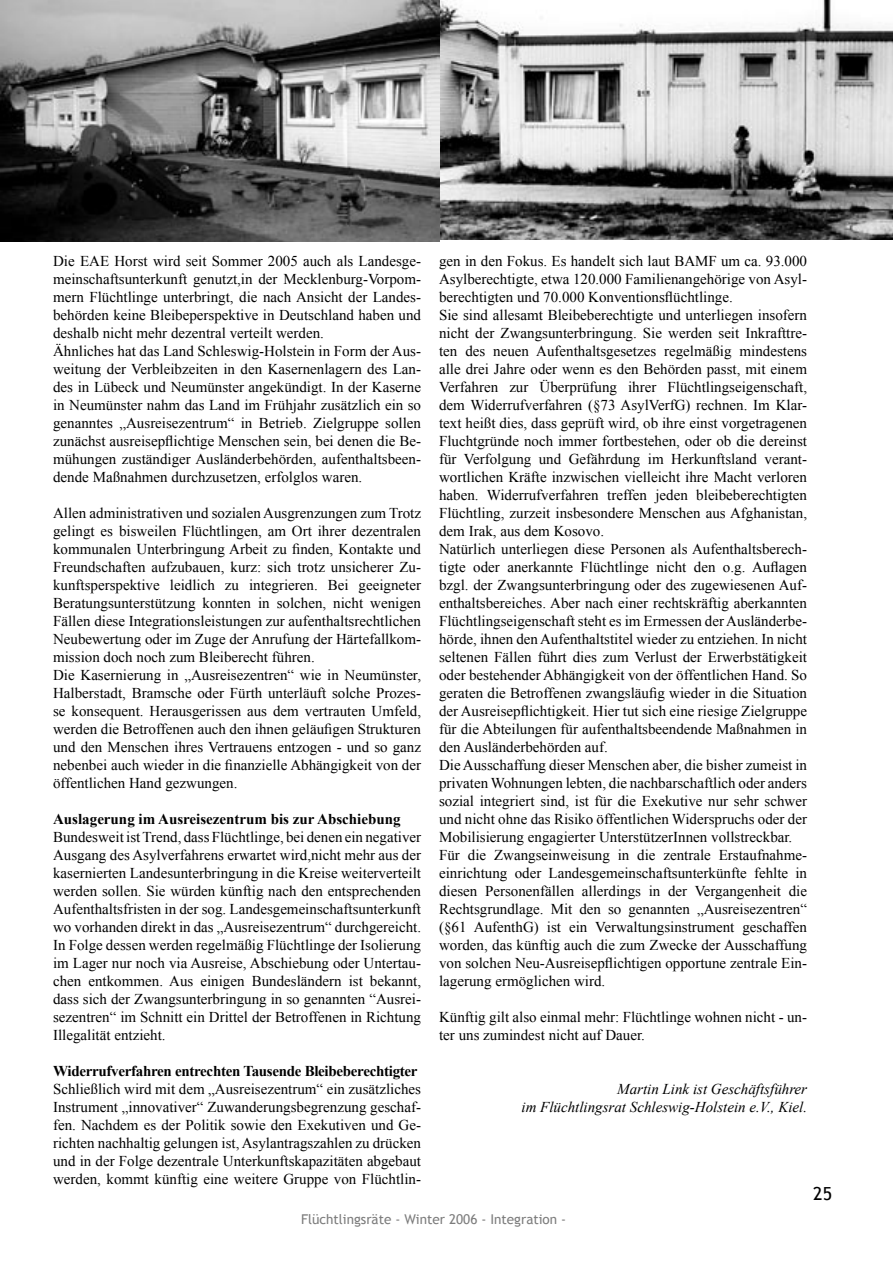
<style>
.page{position:relative;width:893px;height:1263px;background:#fff}
.page>*{position:absolute;margin:0;border:0;box-sizing:border-box;transform-origin:0 0}
.t1{font:18px "Trebuchet MS";color:#000}
.FR_Text{font:15px/18px "Times New Roman";color:#000;text-align:justify}
.FR_Text-2{font:italic 15px "Times New Roman";color:#000}
.FR_Ü1{font:700 15px "Times New Roman";letter-spacing:-.02em;color:#000}
.FR_Ü1-2{font:700 15px "Times New Roman";color:#000}
.t2{font:13.5px "Trebuchet MS";color:#7c7c7c}
</style>
<div class="page">
<img style="left:0;top:0;width:893px;height:241px">
<p class="FR_Text" style="left:53px;top:251px;width:369px">Die EAE Horst wird seit Sommer 2005 auch als Landesge&shy;meinschaftsunterkunft genutzt,in der Mecklenburg-Vorpom&shy;mern Flüchtlinge unterbringt, die nach Ansicht der Landes&shy;behörden keine Bleibeperspektive in Deutschland haben und deshalb nicht mehr dezentral verteilt werden.</p>
<p class="FR_Text" style="left:53px;top:341px;width:369px">Ähnliches hat das Land Schleswig-Holstein in Form der Aus&shy;weitung der Verbleibzeiten in den Kasernenlagern des Lan&shy;des in Lübeck und Neumünster angekündigt. In der Kaserne in Neumünster nahm das Land im Frühjahr zusätzlich ein so genanntes „Ausreisezentrum“ in Betrieb. Zielgruppe sollen zunächst ausreisepflichtige Menschen sein, bei denen die Be&shy;mühungen zuständiger Ausländerbehörden, aufenthaltsbeen&shy;dende Maßnahmen durchzusetzen, erfolglos waren.</p>
<p class="FR_Text" style="left:53px;top:503px;width:369px">Allen administrativen und sozialen Ausgrenzungen zum Trotz gelingt es bisweilen Flüchtlingen, am Ort ihrer dezentralen kommunalen Unterbringung Arbeit zu finden, Kontakte und Freundschaften aufzubauen, kurz: sich trotz unsicherer Zu&shy;kunftsperspektive leidlich zu integrieren. Bei geeigneter Beratungsunterstützung konnten in solchen, nicht wenigen Fällen diese Integrationsleistungen zur aufenthaltsrechtlichen Neubewertung oder im Zuge der Anrufung der Härtefallkom&shy;mission doch noch zum Bleiberecht führen.</p>
<p class="FR_Text" style="left:53px;top:665px;width:369px">Die Kasernierung in „Ausreisezentren“ wie in Neumünster, Halberstadt, Bramsche oder Fürth unterläuft solche Prozes&shy;se konsequent. Herausgerissen aus dem vertrauten Umfeld, werden die Betroffenen auch den ihnen geläufigen Strukturen und den Menschen ihres Vertrauens entzogen - und so ganz nebenbei auch wieder in die finanzielle Abhängigkeit von der öffentlichen Hand gezwungen.</p>
<p class="FR_Ü1-2" style="left:53px;top:808px;width:349px">Auslagerung im Ausreisezentrum bis zur Abschiebung</p>
<p class="FR_Text" style="left:53px;top:827px;width:369px">Bundesweit ist Trend, dass Flüchtlinge, bei denen ein negativer Ausgang des Asylverfahrens erwartet wird,nicht mehr aus der kasernierten Landesunterbringung in die Kreise weiterverteilt werden sollen. Sie würden künftig nach den entsprechenden Aufenthaltsfristen in der sog. Landesgemeinschaftsunterkunft wo vorhanden direkt in das „Ausreisezentrum“ durchgereicht.<br>In Folge dessen werden regelmäßig Flüchtlinge der Isolierung im Lager nur noch via Ausreise, Abschiebung oder Untertau&shy;chen entkommen. Aus einigen Bundesländern ist bekannt, dass sich der Zwangsunterbringung in so genannten “Ausrei&shy;sezentren“ im Schnitt ein Drittel der Betroffenen in Richtung Illegalität entzieht.</p>
<p class="FR_Ü1" style="left:53px;top:1060px;width:366px">Widerrufverfahren entrechten Tausende Bleibeberechtigter</p>
<p class="FR_Text" style="left:53px;top:1079px;width:369px">Schließlich wird mit dem „Ausreisezentrum“ ein zusätzliches Instrument „innovativer“ Zuwanderungsbegrenzung geschaf&shy;fen. Nachdem es der Politik sowie den Exekutiven und Ge&shy;richten nachhaltig gelungen ist, Asylantragszahlen zu drücken und in der Folge dezentrale Unterkunftskapazitäten abgebaut werden, kommt künftig eine weitere Gruppe von Flüchtlin-</p>
<p class="FR_Text" style="left:439px;top:251px;width:369px">gen in den Fokus. Es handelt sich laut BAMF um ca. 93.000<br>Asylberechtigte, etwa 120.000 Familienangehörige von Asyl&shy;berechtigten und 70.000 Konventionsflüchtlinge.</p>
<p class="FR_Text" style="left:439px;top:305px;width:369px">Sie sind allesamt Bleibeberechtigte und unterliegen insofern nicht der Zwangsunterbringung. Sie werden seit Inkrafttre&shy;ten des neuen Aufenthaltsgesetzes regelmäßig mindestens alle drei Jahre oder wenn es den Behörden passt, mit einem Verfahren zur Überprüfung ihrer Flüchtlingseigenschaft, dem Widerrufverfahren (§73 AsylVerfG) rechnen. Im Klar&shy;text heißt dies, dass geprüft wird, ob ihre einst vorgetragenen Fluchtgründe noch immer fortbestehen, oder ob die dereinst für Verfolgung und Gefährdung im Herkunftsland verant&shy;wortlichen Kräfte inzwischen vielleicht ihre Macht verloren haben. Widerrufverfahren treffen jeden bleibeberechtigten Flüchtling, zurzeit insbesondere Menschen aus Afghanistan, dem Irak, aus dem Kosovo.</p>
<p class="FR_Text" style="left:439px;top:539px;width:369px">Natürlich unterliegen diese Personen als Aufenthaltsberech&shy;tigte oder anerkannte Flüchtlinge nicht den o.g. Auflagen bzgl. der Zwangsunterbringung oder des zugewiesenen Auf&shy;enthaltsbereiches. Aber nach einer rechtskräftig aberkannten Flüchtlingseigenschaft steht es im Ermessen der Ausländerbe&shy;hörde, ihnen den Aufenthaltstitel wieder zu entziehen. In nicht seltenen Fällen führt dies zum Verlust der Erwerbstätigkeit oder bestehender Abhängigkeit von der öffentlichen Hand. So geraten die Betroffenen zwangsläufig wieder in die Situation der Ausreisepflichtigkeit. Hier tut sich eine riesige Zielgruppe für die Abteilungen für aufenthaltsbeendende Maßnahmen in den Ausländerbehörden auf.</p>
<p class="FR_Text" style="left:439px;top:755px;width:369px">Die Ausschaffung dieser Menschen aber, die bisher zumeist in privaten Wohnungen lebten, die nachbarschaftlich oder anders sozial integriert sind, ist für die Exekutive nur sehr schwer und nicht ohne das Risiko öffentlichen Widerspruchs oder der Mobilisierung engagierter UnterstützerInnen vollstreckbar.</p>
<p class="FR_Text" style="left:439px;top:845px;width:369px">Für die Zwangseinweisung in die zentrale Erstaufnahme&shy;einrichtung oder Landesgemeinschaftsunterkünfte fehlte in diesen Personenfällen allerdings in der Vergangenheit die Rechtsgrundlage. Mit den so genannten „Ausreisezentren“ (§61 AufenthG) ist ein Verwaltungsinstrument geschaffen worden, das künftig auch die zum Zwecke der Ausschaffung von solchen Neu-Ausreisepflichtigen opportune zentrale Ein&shy;lagerung ermöglichen wird.</p>
<p class="FR_Text" style="left:439px;top:1007px;width:369px">Künftig gilt also einmal mehr: Flüchtlinge wohnen nicht - un&shy;ter uns zumindest nicht auf Dauer.</p>
<p class="FR_Text-2" style="left:617px;top:1078px;width:191px">Martin Link ist Geschäftsführer</p>
<p class="FR_Text-2" style="left:521px;top:1096px;width:287px">im Flüchtlingsrat Schleswig-Holstein e.V., Kiel.</p>
<p class="t1" style="left:813px;top:1183px;width:20px">25</p>
<p class="t2" style="left:301px;top:1211px;width:267px">Flüchtlingsräte - Winter 2006 - Integration -</p>
</div>
